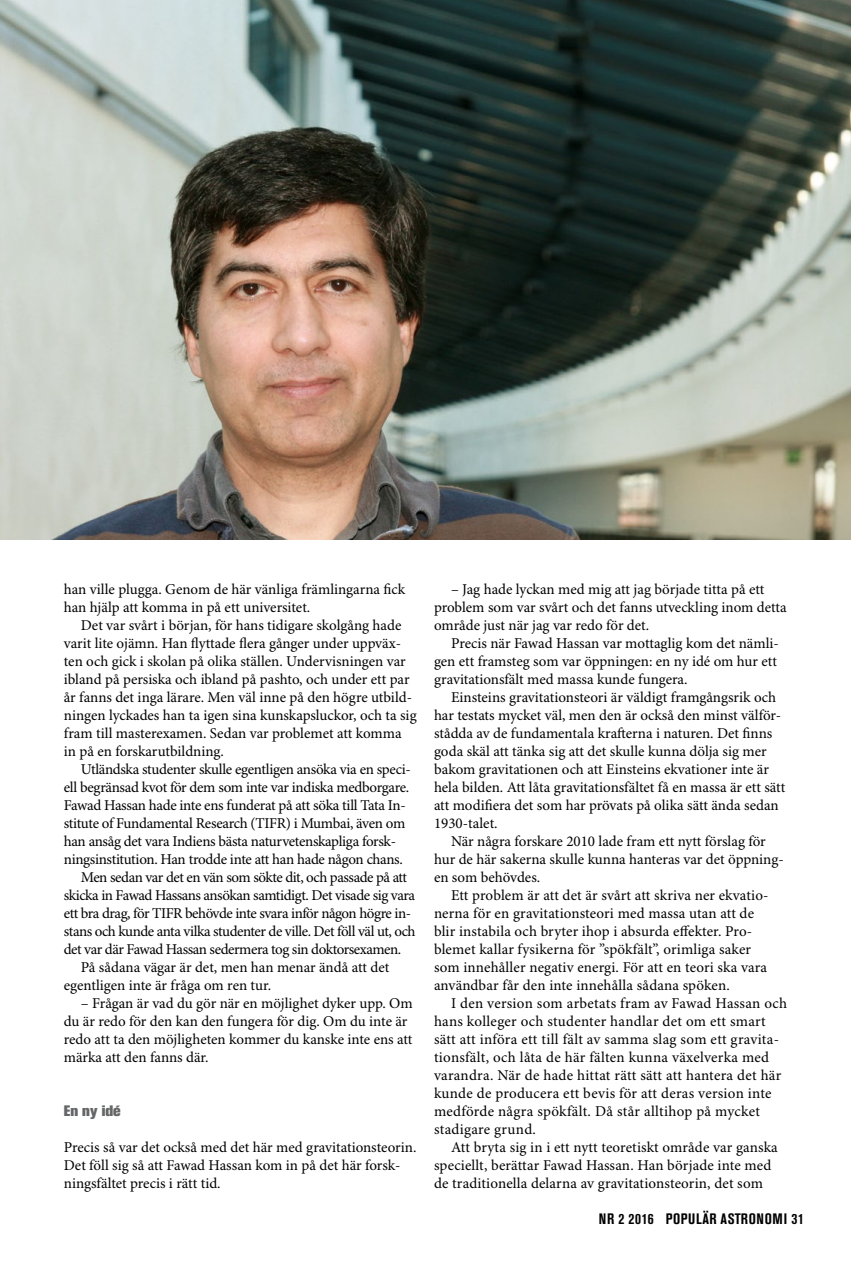
<style>
.page{position:relative;width:851px;height:1276px;background:#fff}
.page>*{position:absolute;margin:0;border:0;box-sizing:border-box;transform-origin:0 0}
.t1{font:15px/18px "Minion Pro";color:#000}
.t2{font:15px/18px "Minion Pro";letter-spacing:.02em;color:#000}
.t3{font:15px "Minion Pro";letter-spacing:-.03em;color:#000}
.t4{font:15px "Minion Pro";letter-spacing:-.025em;color:#000}
.t5{font:15px "Minion Pro";letter-spacing:-.02em;color:#000}
.t6{font:15px "Minion Pro";letter-spacing:-.035em;color:#000}
.t7{font:700 condensed 15px "Akzidenz Grotesk BE";letter-spacing:.045em;color:#000}
.t8{font:800 15px "Akzidenz Grotesk BE";color:#646567}
</style>
<div class="page">
<img style="left:0;top:0;width:850px;height:539px">
<p class="t1" style="left:64px;top:581px;width:343px">han ville plugga. Genom de här vänliga främlingarna fick han hjälp att komma in på ett universitet.</p>
<p class="t1" style="left:64px;top:617px;width:354px;text-indent:17px">Det var svårt i början, för hans tidigare skolgång hade varit lite ojämn. Han flyttade flera gånger under uppväx&shy;ten och gick i skolan på olika ställen. Undervisningen var ibland på persiska och ibland på pashto, och under ett par år fanns det inga lärare. Men väl inne på den högre utbild&shy;ningen lyckades han ta igen sina kunskapsluckor, och ta sig fram till masterexamen. Sedan var problemet att komma in på en forskarutbildning.</p>
<p class="t5" style="left:81px;top:760px;width:331px">Utländska studenter skulle egentligen ansöka via en speci-</p>
<p class="t4" style="left:64px;top:778px;width:347px">ell begränsad kvot för dem som inte var indiska medborgare.</p>
<p class="t5" style="left:64px;top:796px;width:343px">Fawad Hassan hade inte ens funderat på att söka till Tata In-</p>
<p class="t4" style="left:64px;top:814px;width:343px">stitute of Fundamental Research (TIFR) i Mumbai, även om</p>
<p class="t4" style="left:64px;top:832px;width:333px">han ansåg det vara Indiens bästa naturvetenskapliga forsk-</p>
<p class="t4" style="left:64px;top:850px;width:340px">ningsinstitution. Han trodde inte att han hade någon chans.</p>
<p class="t3" style="left:81px;top:868px;width:328px">Men sedan var det en vän som sökte dit, och passade på att</p>
<p class="t3" style="left:64px;top:886px;width:353px">skicka in Fawad Hassans ansökan samtidigt. Det visade sig vara</p>
<p class="t6" style="left:64px;top:904px;width:349px">ett bra drag, för TIFR behövde inte svara inför någon högre in-</p>
<p class="t3" style="left:64px;top:922px;width:353px">stans och kunde anta vilka studenter de ville. Det föll väl ut, och</p>
<p class="t3" style="left:64px;top:940px;width:339px">det var där Fawad Hassan sedermera tog sin doktorsexamen.</p>
<p class="t1" style="left:81px;top:959px;width:310px">På sådana vägar är det, men han menar ändå att det</p>
<p class="t1" style="left:64px;top:977px;width:209px">egentligen inte är fråga om ren tur.</p>
<p class="t1" style="left:64px;top:995px;width:350px;text-indent:17px">– Frågan är vad du gör när en möjlighet dyker upp. Om du är redo för den kan den fungera för dig. Om du inte är redo att ta den möjligheten kommer du kanske inte ens att märka att den fanns där.</p>
<p class="t8" style="left:64px;top:1102px;width:58px">En ny idé</p>
<p class="t1" style="left:64px;top:1139px;width:354px">Precis så var det också med det här med gravitationsteorin.<br>Det föll sig så att Fawad Hassan kom in på det här forsk&shy;ningsfältet precis i rätt tid.</p>
<p class="t1" style="left:434px;top:581px;width:354px;text-indent:17px">– Jag hade lyckan med mig att jag började titta på ett problem som var svårt och det fanns utveckling inom detta område just när jag var redo för det.</p>
<p class="t1" style="left:434px;top:635px;width:346px;text-indent:17px">Precis när Fawad Hassan var mottaglig kom det nämli&shy;gen ett framsteg som var öppningen: en ny idé om hur ett gravitationsfält med massa kunde fungera.</p>
<p class="t1" style="left:434px;top:689px;width:353px;text-indent:17px">Einsteins gravitationsteori är väldigt framgångsrik och har testats mycket väl, men den är också den minst välför&shy;stådda av de fundamentala krafterna i naturen. Det finns goda skäl att tänka sig att det skulle kunna dölja sig mer bakom gravitationen och att Einsteins ekvationer inte är hela bilden. Att låta gravitationsfältet få en massa är ett sätt att modifiera det som har prövats på olika sätt ända sedan 1930-talet.</p>
<p class="t1" style="left:434px;top:833px;width:351px;text-indent:17px">När några forskare 2010 lade fram ett nytt förslag för hur de här sakerna skulle kunna hanteras var det öppning&shy;en som behövdes.</p>
<p class="t1" style="left:434px;top:887px;width:336px;text-indent:17px">Ett problem är att det är svårt att skriva ner ekvatio&shy;nerna för en gravitationsteori med massa utan att de blir instabila och bryter ihop i absurda effekter. Pro&shy;blemet kallar fysikerna för ”spökfält”, orimliga saker som innehåller negativ energi. För att en teori ska vara användbar får den inte innehålla sådana spöken.</p>
<p class="t2" style="left:434px;top:995px;width:354px;text-indent:17px">I den version som arbetats fram av Fawad Hassan och hans kolleger och studenter handlar det om ett smart sätt att införa ett till fält av samma slag som ett gravita&shy;tionsfält, och låta de här fälten kunna växelverka med varandra. När de hade hittat rätt sätt att hantera det här kunde de producera ett bevis för att deras version inte medförde några spökfält. Då står alltihop på mycket stadigare grund.</p>
<p class="t1" style="left:434px;top:1139px;width:345px;text-indent:17px">Att bryta sig in i ett nytt teoretiskt område var ganska speciellt, berättar Fawad Hassan. Han började inte med de traditionella delarna av gravitationsteorin, det som</p>
<p class="t7" style="left:598px;top:1210px;width:207px">NR 2 2016 POPULÄR ASTRONOMI 31</p>
</div>
